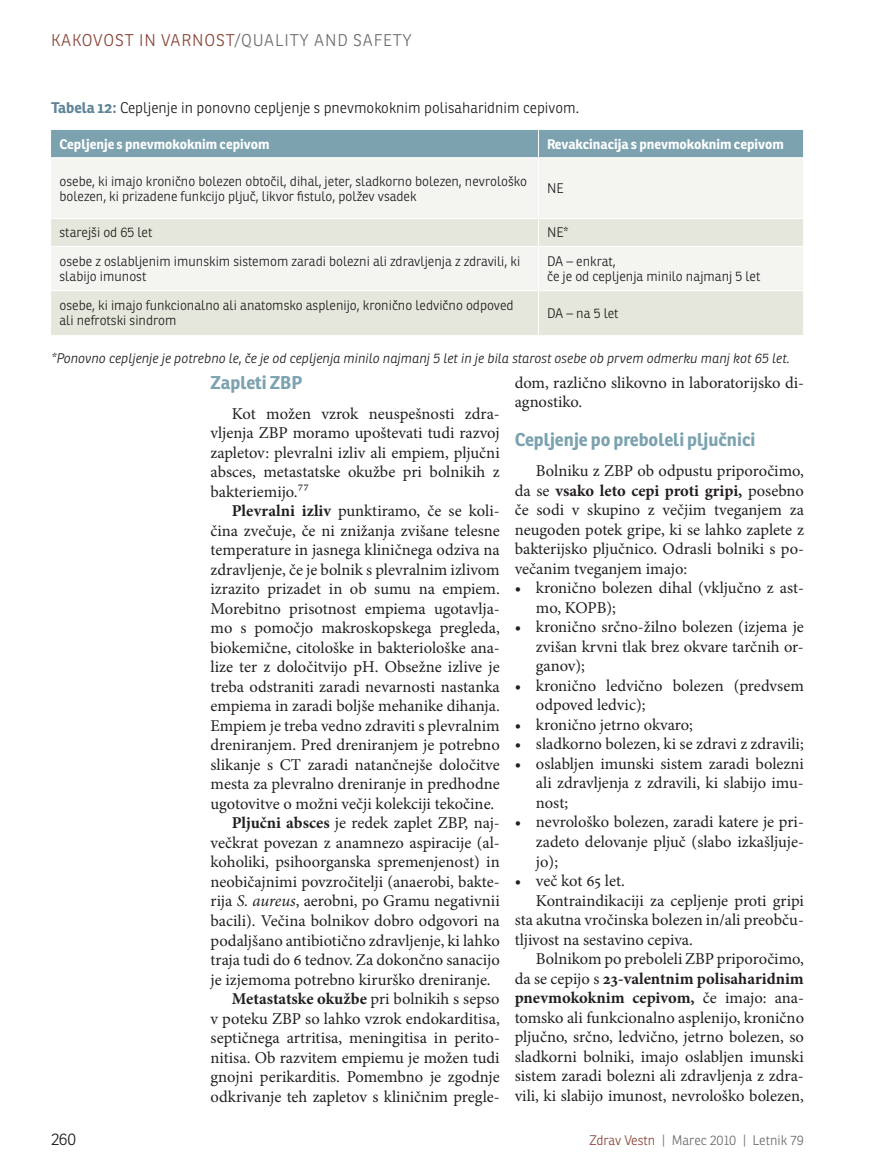
<style>
.page{position:relative;width:872px;height:1166px;background:#fff}
.page>*{position:absolute;margin:0;border:0;box-sizing:border-box;transform-origin:0 0}
.t1{font:700 18px "Ronnia";color:#7ca2af}
.t2{font:16.5px/19.5px "Minion Pro";color:#231f20;text-align:justify}
.t3{font:700 16.5px "Minion Pro";color:#231f20}
.t4{font:300 16.5px "Ronnia";letter-spacing:.05em;color:#894638}
.t5{font:300 16.5px "Ronnia";color:#231f20}
.t6{font:300 15px "Ronnia";color:#231f20}
.t7{font:300 13.5px/15px "Ronnia";color:#231f20}
.t8{font:italic 300 13.5px "Ronnia";color:#231f20}
.t9{font:700 13.5px "Ronnia";color:#fff}
.t10{font:300 13.5px "Ronnia";color:#6d6e70}
.s1{color:#6d6e70}
.s2{font-weight:700;color:#5f8498}
.s3{font-weight:700}
.s4{font-style:italic}
.s5{font-weight:400}
.s6{color:#894638}
</style>
<div class="page">
<div style="left:51px;top:158px;width:752px;height:60px;background:#f4f5f1"></div>
<svg style="left:51px;top:219px;width:752px;height:116px;fill:#e6e7dc"></svg>
<div style="left:51px;top:130px;width:752px;height:27px;background:#7ca2af"></div>
<hr style="left:538px;top:158px;width:1px;height:60px;background:#fff">
<svg style="left:538px;top:219px;width:1px;height:27px"></svg>
<hr style="left:51px;top:246px;width:752px;height:1px;background:#fff">
<hr style="left:538px;top:247px;width:1px;height:43px;background:#fff">
<hr style="left:51px;top:290px;width:752px;height:1px;background:#fff">
<hr style="left:538px;top:291px;width:1px;height:44px;background:#fff">
<p class="t4" style="left:51px;top:32px;width:362px">KAKOVOST IN VARNOST<span class="s1">/QUALITY AND SAFETY</span></p>
<p class="t6" style="left:51px;top:100px;width:529px"><span class="s2">Tabela 12:</span> Cepljenje in ponovno cepljenje s pnevmokoknim polisaharidnim cepivom.</p>
<p class="t9" style="left:60px;top:139px;width:211px">Cepljenje s pnevmokoknim cepivom</p>
<p class="t9" style="left:547px;top:139px;width:238px">Revakcinacija s pnevmokoknim cepivom</p>
<p class="t7" style="left:60px;top:173px;width:469px">osebe, ki imajo kronično bolezen obtočil, dihal, jeter, sladkorno bolezen, nevrološko bolezen, ki prizadene funkcijo pljuč, likvor fistulo, polžev vsadek</p>
<p class="t7" style="left:547px;top:180px;width:18px">NE</p>
<p class="t7" style="left:60px;top:225px;width:94px">starejši od 65 let</p>
<p class="t7" style="left:547px;top:225px;width:23px">NE*</p>
<p class="t7" style="left:60px;top:253px;width:462px">osebe z oslabljenim imunskim sistemom zaradi bolezni ali zdravljenja z zdravili, ki slabijo imunost</p>
<p class="t7" style="left:547px;top:253px;width:215px">DA – enkrat,<br>če je od cepljenja minilo najmanj 5 let</p>
<p class="t7" style="left:60px;top:297px;width:456px">osebe, ki imajo funkcionalno ali anatomsko asplenijo, kronično ledvično odpoved ali nefrotski sindrom</p>
<p class="t7" style="left:547px;top:305px;width:73px">DA – na 5 let</p>
<p class="t8" style="left:51px;top:354px;width:740px">*Ponovno cepljenje je potrebno le, če je od cepljenja minilo najmanj 5 let in je bila starost osebe ob prvem odmerku manj kot 65 let.</p>
<p class="t1" style="left:210px;top:375px;width:93px">Zapleti ZBP</p>
<p class="t2" style="left:210px;top:405px;width:291px;text-indent:21px">Kot možen vzrok neuspešnosti zdra&shy;vljenja ZBP moramo upoštevati tudi razvoj zapletov: plevralni izliv ali empiem, pljučni absces, metastatske okužbe pri bolnikih z bakteriemijo.77</p>
<p class="t2" style="left:232px;top:502px;width:269px"><span class="s3">Plevralni izliv</span> punktiramo, če se koli-</p>
<p class="t2" style="left:210px;top:522px;width:291px">čina zvečuje, če ni znižanja zvišane telesne</p>
<p class="t2" style="left:210px;top:541px;width:291px">temperature in jasnega kliničnega odziva na</p>
<p class="t2" style="left:210px;top:561px;width:291px">zdravljenje, če je bolnik s plevralnim izlivom</p>
<p class="t2" style="left:210px;top:580px;width:291px">izrazito prizadet in ob sumu na empiem.</p>
<p class="t2" style="left:210px;top:600px;width:291px">Morebitno prisotnost empiema ugotavlja-</p>
<p class="t2" style="left:210px;top:619px;width:291px">mo s pomočjo makroskopskega pregleda,</p>
<p class="t2" style="left:210px;top:639px;width:291px">biokemične, citološke in bakteriološke ana-</p>
<p class="t2" style="left:210px;top:658px;width:291px">lize ter z določitvijo pH. Obsežne izlive je</p>
<p class="t2" style="left:210px;top:678px;width:291px">treba odstraniti zaradi nevarnosti nastanka</p>
<p class="t2" style="left:210px;top:697px;width:291px">empiema in zaradi boljše mehanike dihanja.</p>
<p class="t2" style="left:210px;top:717px;width:291px">Empiem je treba vedno zdraviti s plevralnim</p>
<p class="t2" style="left:210px;top:736px;width:291px">dreniranjem. Pred dreniranjem je potrebno</p>
<p class="t2" style="left:210px;top:756px;width:291px">slikanje s CT zaradi natančnejše določitve</p>
<p class="t2" style="left:210px;top:775px;width:291px">mesta za plevralno dreniranje in predhodne</p>
<p class="t2" style="left:210px;top:795px;width:285px">ugotovitve o možni večji kolekciji tekočine.</p>
<p class="t2" style="left:232px;top:814px;width:269px"><span class="s3">Pljučni absces</span> je redek zaplet ZBP, naj-</p>
<p class="t2" style="left:210px;top:834px;width:291px">večkrat povezan z anamnezo aspiracije (al-</p>
<p class="t2" style="left:210px;top:853px;width:291px">koholiki, psihoorganska spremenjenost) in</p>
<p class="t2" style="left:210px;top:873px;width:291px">neobičajnimi povzročitelji (anaerobi, bakte-</p>
<p class="t2" style="left:210px;top:892px;width:291px">rija <span class="s4">S. aureus</span>, aerobni, po Gramu negativnii</p>
<p class="t2" style="left:210px;top:912px;width:291px">bacili). Večina bolnikov dobro odgovori na</p>
<p class="t2" style="left:210px;top:931px;width:291px">podaljšano antibiotično zdravljenje, ki lahko</p>
<p class="t2" style="left:210px;top:951px;width:291px">traja tudi do 6 tednov. Za dokončno sanacijo</p>
<p class="t2" style="left:210px;top:970px;width:282px">je izjemoma potrebno kirurško dreniranje.</p>
<p class="t3" style="left:232px;top:992px;width:269px">Metastatske okužbe <span class="s5">pri bolnikih s sepso</span></p>
<p class="t2" style="left:210px;top:1009px;width:291px">v poteku ZBP so lahko vzrok endokarditisa,</p>
<p class="t2" style="left:210px;top:1029px;width:291px">septičnega artritisa, meningitisa in perito-</p>
<p class="t2" style="left:210px;top:1048px;width:291px">nitisa. Ob razvitem empiemu je možen tudi</p>
<p class="t2" style="left:210px;top:1068px;width:291px">gnojni perikarditis. Pomembno je zgodnje</p>
<p class="t2" style="left:210px;top:1087px;width:291px">odkrivanje teh zapletov s kliničnim pregle-</p>
<p class="t2" style="left:514px;top:374px;width:291px">dom, različno slikovno in laboratorijsko di&shy;agnostiko.</p>
<p class="t1" style="left:514px;top:433px;width:242px">Cepljenje po preboleli pljučnici</p>
<p class="t2" style="left:514px;top:462px;width:291px;text-indent:21px">Bolniku z ZBP ob odpustu priporočimo, da se <span class="s3">vsako leto cepi proti gripi,</span> posebno če sodi v skupino z večjim tveganjem za neugoden potek gripe, ki se lahko zaplete z bakterijsko pljučnico. Odrasli bolniki s po&shy;večanim tveganjem imajo:</p>
<p class="t2" style="left:536px;top:579px;width:269px;text-indent:-21px">• kronično bolezen dihal (vključno z ast&shy;mo, KOPB);</p>
<p class="t2" style="left:536px;top:618px;width:269px;text-indent:-21px">• kronično srčno-žilno bolezen (izjema je zvišan krvni tlak brez okvare tarčnih or&shy;ganov);</p>
<p class="t2" style="left:536px;top:677px;width:269px;text-indent:-21px">• kronično ledvično bolezen (predvsem odpoved ledvic);</p>
<p class="t2" style="left:514px;top:716px;width:180px">• kronično jetrno okvaro;</p>
<p class="t2" style="left:514px;top:735px;width:291px">• sladkorno bolezen, ki se zdravi z zdravili;</p>
<p class="t2" style="left:536px;top:755px;width:269px;text-indent:-21px">• oslabljen imunski sistem zaradi bolezni ali zdravljenja z zdravili, ki slabijo imu&shy;nost;</p>
<p class="t2" style="left:536px;top:813px;width:269px;text-indent:-21px">• nevrološko bolezen, zaradi katere je pri&shy;zadeto delovanje pljuč (slabo izkašljuje&shy;jo);</p>
<p class="t2" style="left:514px;top:872px;width:112px">• več kot 65 let.</p>
<p class="t2" style="left:536px;top:891px;width:269px">Kontraindikaciji za cepljenje proti gripi</p>
<p class="t2" style="left:514px;top:911px;width:291px">sta akutna vročinska bolezen in/ali preobču-</p>
<p class="t2" style="left:514px;top:930px;width:180px">tljivost na sestavino cepiva.</p>
<p class="t2" style="left:536px;top:950px;width:269px">Bolnikom po preboleli ZBP priporočimo,</p>
<p class="t3" style="left:514px;top:971px;width:291px"><span class="s5">da se cepijo s</span> 23-valentnim polisaharidnim</p>
<p class="t3" style="left:514px;top:991px;width:291px">pnevmokoknim cepivom, <span class="s5">če imajo: ana-</span></p>
<p class="t2" style="left:514px;top:1008px;width:291px">tomsko ali funkcionalno asplenijo, kronično</p>
<p class="t2" style="left:514px;top:1028px;width:291px">pljučno, srčno, ledvično, jetrno bolezen, so</p>
<p class="t2" style="left:514px;top:1047px;width:291px">sladkorni bolniki, imajo oslabljen imunski</p>
<p class="t2" style="left:514px;top:1067px;width:291px">sistem zaradi bolezni ali zdravljenja z zdra-</p>
<p class="t2" style="left:514px;top:1086px;width:291px">vili, ki slabijo imunost, nevrološko bolezen,</p>
<p class="t5" style="left:51px;top:1129px;width:27px">260</p>
<p class="t10" style="left:589px;top:1132px;width:216px"><span class="s6">Zdrav Vestn</span> | Marec 2010 | Letnik 79</p>
</div>
